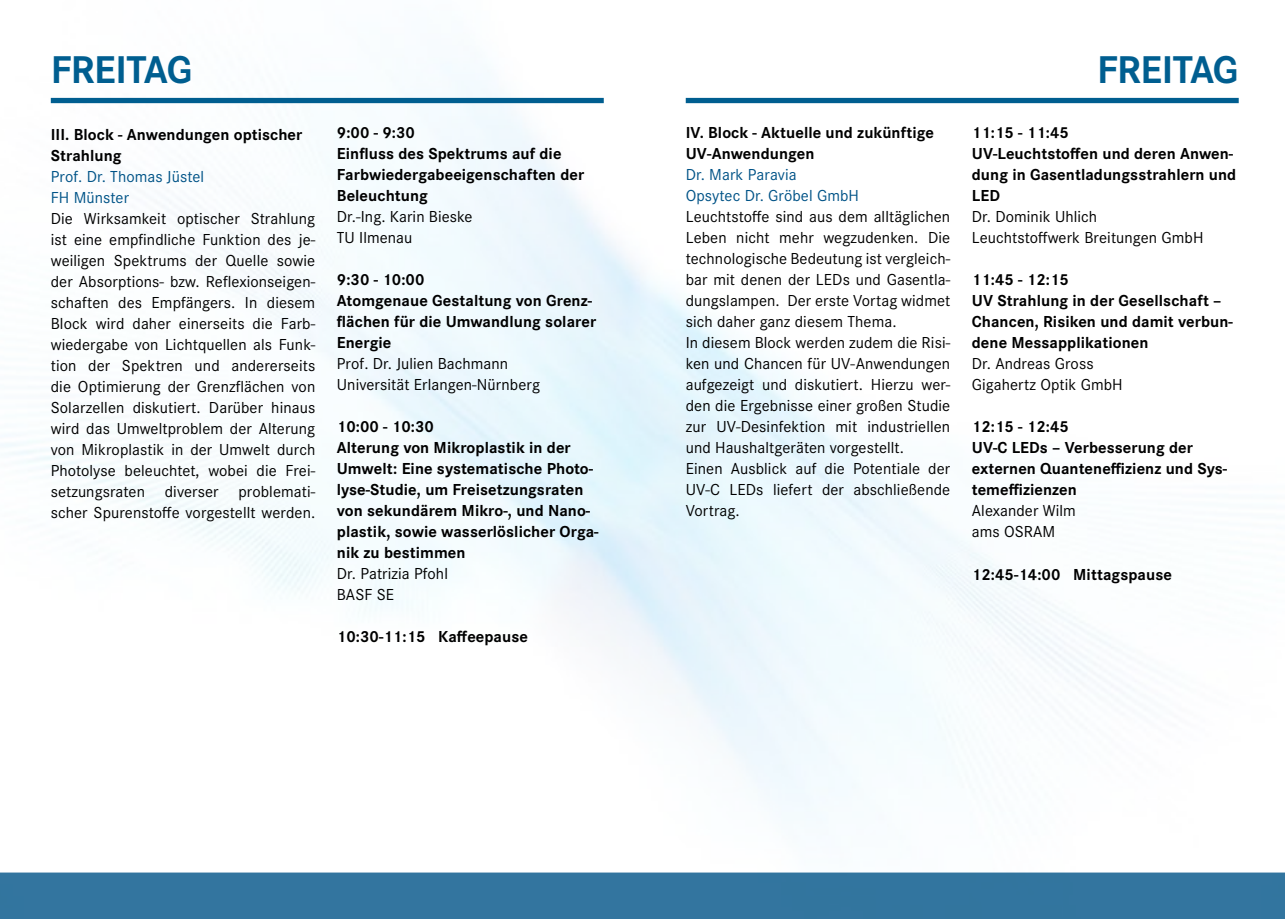
<style>
.page{position:relative;width:1285px;height:919px;background:#fff}
.page>*{position:absolute;margin:0;border:0;box-sizing:border-box;transform-origin:0 0}
.t1{font:700 40.2px "Corporate S";letter-spacing:-.01em;color:#005e90}
.t2{font:16.5px/21px "Corporate S";letter-spacing:.005em;color:#000}
.t3{font:700 16.5px/21px "Corporate S";letter-spacing:.005em;color:#000}
.t4{font:16.5px/21px "Corporate S";letter-spacing:.005em;color:#005387}
</style>
<div class="page">
<img style="left:0;top:62px;width:1239px;height:759px">
<div style="left:0;top:872px;width:1284px;height:46px;background:#33759f"></div>
<div style="left:51px;top:98px;width:552px;height:5px;background:#005e90"></div>
<div style="left:685px;top:98px;width:553px;height:5px;background:#005e90"></div>
<h1 class="t1" style="left:51px;top:46px;width:84px">FREITAG</h1>
<p class="t3" style="left:51px;top:124px;width:253px">III . Block - Anwendungen optischer<br>Strahlung</p>
<p class="t4" style="left:51px;top:166px;width:155px">Prof. Dr. Thomas Jüstel<br>FH Münster</p>
<p class="t2" style="left:51px;top:208px;width:266px;text-align:justify">Die Wirksamkeit optischer Strahlung ist eine empfindliche Funktion des je&shy;weiligen Spektrums der Quelle sowie der Absorptions- bzw. Reflexionseigen&shy;schaften des Empfängers. In diesem Block wird daher einerseits die Farb&shy;wiedergabe von Lichtquellen als Funk&shy;tion der Spektren und andererseits die Optimierung der Grenzflächen von Solarzellen diskutiert. Darüber hinaus wird das Umweltproblem der Alterung von Mikroplastik in der Umwelt durch Photolyse beleuchtet, wobei die Frei&shy;setzungsraten diverser problemati&shy;scher Spurenstoffe vorgestellt werden.</p>
<p class="t3" style="left:337px;top:122px;width:249px">9:00 - 9:30<br>Einfluss des Spektrums auf die<br>Farbwiedergabeeigenschaften der<br>Beleuchtung</p>
<p class="t2" style="left:337px;top:206px;width:137px">Dr.-Ing. Karin Bieske<br>TU Ilmenau</p>
<p class="t3" style="left:337px;top:269px;width:261px">9:30 - 10:00<br>Atomgenaue Gestaltung von Grenz&shy;flächen für die Umwandlung solarer<br>Energie</p>
<p class="t2" style="left:337px;top:353px;width:204px">Prof. Dr. Julien Bachmann<br>Universität Erlangen-Nürnberg</p>
<p class="t3" style="left:337px;top:416px;width:263px">10:00 - 10:30<br>Alterung von M ikroplastik in der<br>Umwelt: Eine systematische Photo&shy;lyse-Studie, um Freisetzungsraten von sekundärem M ikro-, und Nano&shy;plastik, sowie wasserlöslicher Orga&shy;nik zu bestimmen</p>
<p class="t2" style="left:337px;top:563px;width:113px">Dr. Patrizia Pfohl<br>BASF SE</p>
<p class="t3" style="left:337px;top:626px;width:193px">10:30-11:15 Kaffeepause</p>
<p class="t3" style="left:685px;top:122px;width:250px">IV. Block - Aktuelle und zukünftige<br>UV-Anwendungen</p>
<p class="t4" style="left:685px;top:164px;width:175px">Dr. Mark Paravia<br>Opsytec Dr. Gröbel GmbH</p>
<p class="t2" style="left:685px;top:206px;width:266px">Leuchtstoffe sind aus dem alltäglichen Leben nicht mehr wegzudenken. Die technologische Bedeutung ist vergleich&shy;bar mit denen der LEDs und Gasentla&shy;dungslampen. Der erste Vortag widmet sich daher ganz diesem Thema.<br>In diesem Block werden zudem die Risi&shy;ken und Chancen für UV-Anwendungen aufgezeigt und diskutiert. Hierzu wer&shy;den die Ergebnisse einer großen Studie zur UV-Desinfektion mit industriellen und Haushaltgeräten vorgestellt.<br>Einen Ausblick auf die Potentiale der UV-C LEDs liefert der abschließende Vortrag.</p>
<h1 class="t1" style="left:1096px;top:46px;width:84px">FREITAG</h1>
<p class="t3" style="left:971px;top:123px;width:266px">11:15 - 11:45<br>UV-Leuchtstoffen und deren Anwen&shy;dung in Gasentladungsstrahlern und<br>LED</p>
<p class="t2" style="left:971px;top:206px;width:233px">Dr. Dominik Uhlich<br>Leuchtstoffwerk Breitungen GmbH</p>
<p class="t3" style="left:971px;top:270px;width:262px">11:45 - 12:15<br>UV Strahlung in der Gesellschaft –<br>Chancen, Risiken und damit verbun&shy;dene Messapplikationen</p>
<p class="t2" style="left:971px;top:353px;width:152px">Dr. Andreas Gross<br>Gigahertz Optik GmbH</p>
<p class="t3" style="left:971px;top:417px;width:257px">12:15 - 12:45<br>UV-C LEDs – Verbesserung der externen Quanteneffizienz und Sys&shy;temeffizienzen</p>
<p class="t2" style="left:971px;top:500px;width:105px">Alexander Wilm ams OSRAM</p>
<p class="t3" style="left:971px;top:564px;width:202px">12:45-14:00 M ittagspause</p>
</div>
